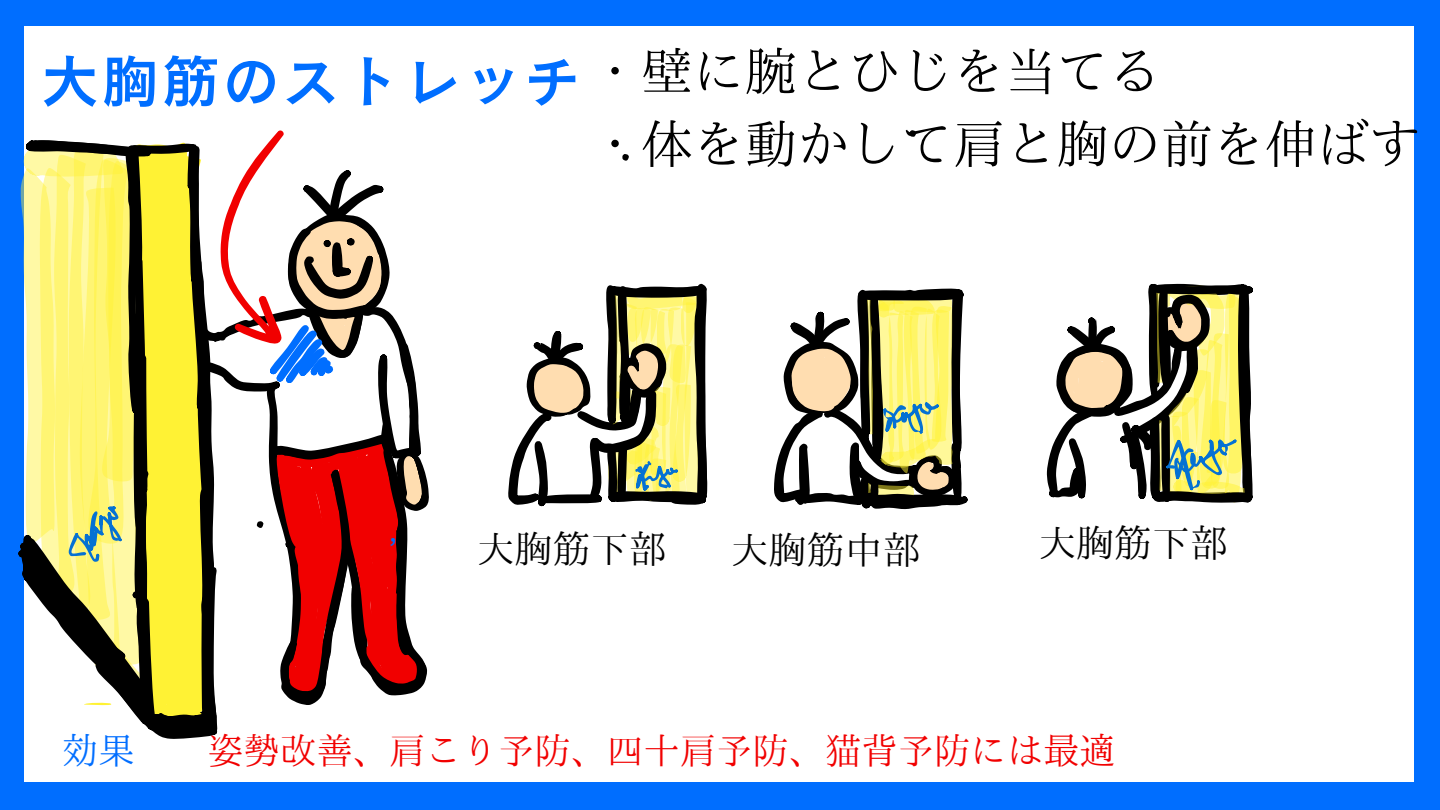
<style>
.page{position:relative;width:1440px;height:810px;background:#006eff}
.page>*{position:absolute;margin:0;border:0;box-sizing:border-box;transform-origin:0 0}
.t1{font:58.5px "Canva Cezanne Pro N DB";letter-spacing:.03em;color:#006eff}
.t2{font:52px/72.8px "IP Aex Mincho";color:#000}
.t3{font:38px "IP Aex Mincho";color:#000}
.t4{font:36.3px "IP Aex Mincho";color:#f10000}
.t5{font:36.3px "IP Aex Mincho";color:#006eff}
</style>
<div class="page">
<div style="left:24px;top:26px;width:1390px;height:755px;background:#fff"></div>
<svg style="left:910px;top:130px;width:6px;height:7px"></svg>
<svg style="left:622px;top:154px;width:7px;height:7px"></svg>
<svg style="left:18px;top:140px;width:411px;height:599px"></svg>
<svg style="left:508px;top:284px;width:199px;height:222px"></svg>
<svg style="left:774px;top:289px;width:194px;height:220px"></svg>
<svg style="left:1047px;top:284px;width:206px;height:219px"></svg>
<p class="t1" style="left:41px;top:51px;width:542px">大胸筋のストレッチ</p>
<h2 class="t2" style="left:589px;top:34px;width:833px">・壁に腕とひじを当てる<br>・体を動かして肩と胸の前を伸ばす</h2>
<p class="t5" style="left:389px;top:510px;width:10px">,</p>
<p class="t3" style="left:477px;top:529px;width:191px">大胸筋下部</p>
<p class="t3" style="left:731px;top:530px;width:191px">大胸筋中部</p>
<p class="t3" style="left:1038px;top:523px;width:191px">大胸筋下部</p>
<h1 class="t5" style="left:62px;top:732px;width:74px">効果</h1>
<h1 class="t4" style="left:207px;top:732px;width:910px">姿勢改善、肩こり予防、四十肩予防、猫背予防には最適</h1>
</div>
